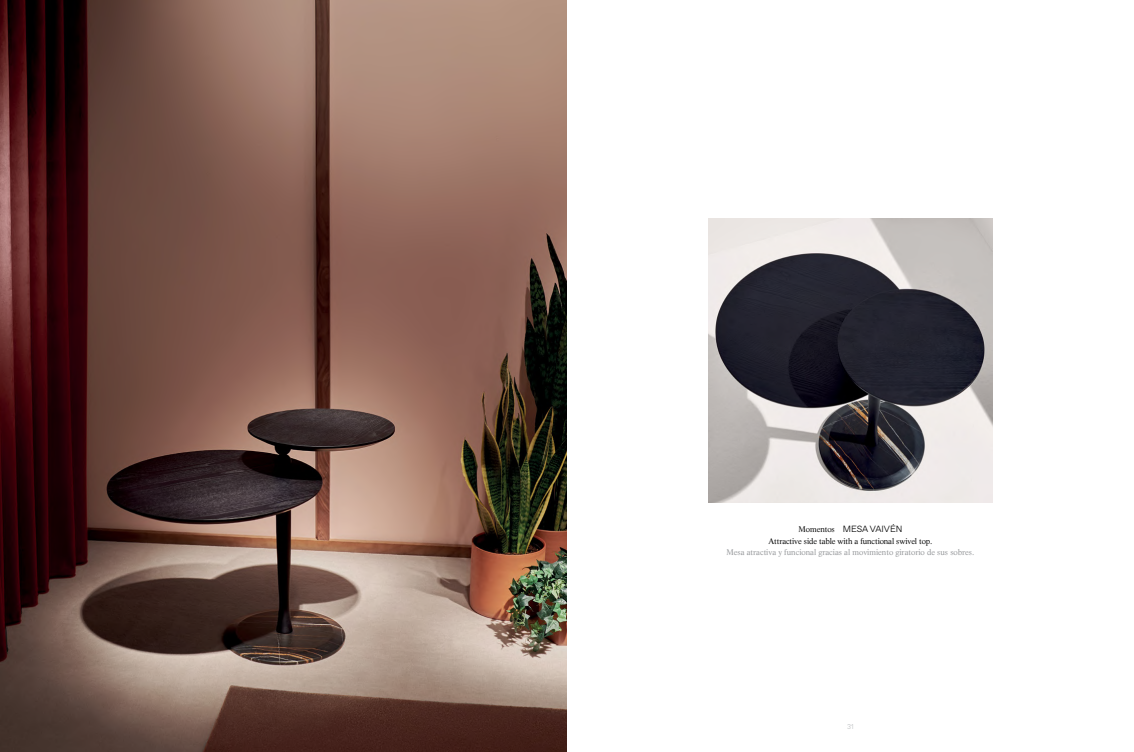
<style>
.page{position:relative;width:1134px;height:752px;background:#fff}
.page>*{position:absolute;margin:0;border:0;box-sizing:border-box;transform-origin:0 0}
.t1{font:300 9px "Favorit";letter-spacing:-.005em;color:#000}
.t2{font:8px "Life LT Std";letter-spacing:-.005em;color:#939598}
.t3{font:8px "Life LT Std";letter-spacing:-.015em;color:#000}
.t4{font:300 7px "Favorit";color:#bcbec0}
.s1{font-family:"Life LT Std";font-weight:400;font-size:8px}
</style>
<div class="page">
<img style="left:0;top:0;width:567px;height:751px">
<img style="left:709px;top:218px;width:283px;height:284px">
<p class="t1" style="left:798px;top:523px;width:105px"><span class="s1">Momentos</span> MESA VAIVÉN</p>
<p class="t3" style="left:769px;top:536px;width:165px">Attractive side table with a functional swivel top.</p>
<p class="t2" style="left:727px;top:547px;width:249px">Mesa atractiva y funcional gracias al movimiento giratorio de sus sobres.</p>
<p class="t4" style="left:847px;top:721px;width:8px">31</p>
</div>
